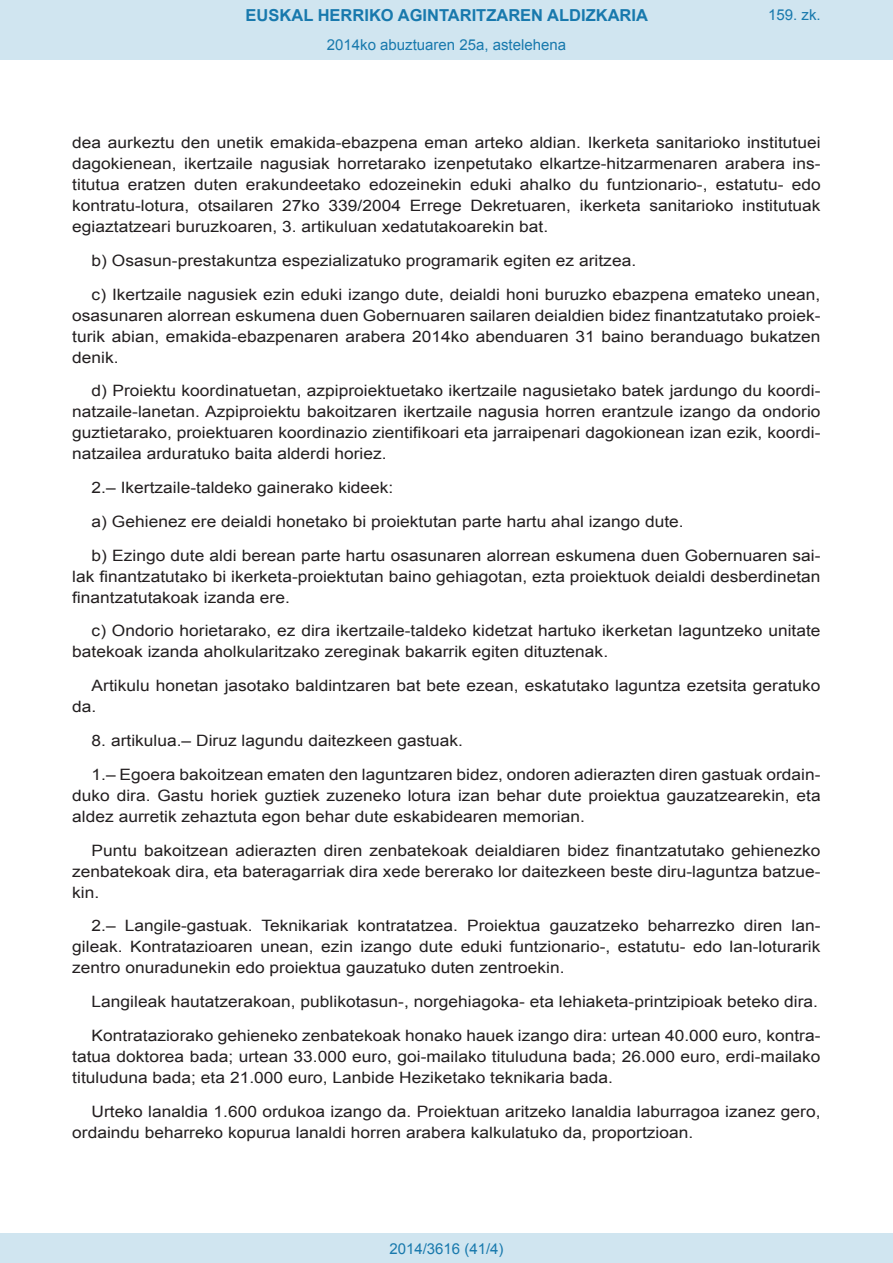
<style>
.page{position:relative;width:893px;height:1263px;background:#fff}
.page>*{position:absolute;margin:0;border:0;box-sizing:border-box;transform-origin:0 0}
.t1{font:700 16.5px "Arial";color:#1879ad}
.BOPVDetalle{font:15.6px/21px "Arial";color:#231f20;text-align:justify;scale:1.11 1}
.Paginacion_Centro{font:15px "Arial";color:#1879ad}
</style>
<div class="page">
<div style="left:0;top:0;width:893px;height:60px;background:#d0e5f0"></div>
<div style="left:0;top:1233px;width:893px;height:30px;background:#d0e5f0"></div>
<p class="t1" style="left:246px;top:4px;width:404px">EUSKAL HERRIKO AGINTARITZAREN ALDIZKARIA</p>
<p class="Paginacion_Centro" style="left:327px;top:35px;width:241px">2014ko abuztuaren 25a, astelehena</p>
<p class="Paginacion_Centro" style="left:768px;top:5px;width:54px">159. zk.</p>
<p class="BOPVDetalle" style="left:72px;top:132px;width:676px">dea aurkeztu den unetik emakida-ebazpena eman arteko aldian. Ikerketa sanitarioko institutuei dagokienean, ikertzaile nagusiak horretarako izenpetutako elkartze-hitzarmenaren arabera ins&shy;titutua eratzen duten erakundeetako edozeinekin eduki ahalko du funtzionario-, estatutu- edo kontratu-lotura, otsailaren 27ko 339/2004 Errege Dekretuaren, ikerketa sanitarioko institutuak egiaztatzeari buruzkoaren, 3. artikuluan xedatutakoarekin bat.</p>
<p class="BOPVDetalle" style="left:92px;top:250px;width:492px">b) Osasun-prestakuntza espezializatuko programarik egiten ez aritzea.</p>
<p class="BOPVDetalle" style="left:72px;top:284px;width:676px;text-indent:19px">c) Ikertzaile nagusiek ezin eduki izango dute, deialdi honi buruzko ebazpena emateko unean, osasunaren alorrean eskumena duen Gobernuaren sailaren deialdien bidez finantzatutako proiek&shy;turik abian, emakida-ebazpenaren arabera 2014ko abenduaren 31 baino beranduago bukatzen denik.</p>
<p class="BOPVDetalle" style="left:72px;top:381px;width:676px;text-indent:19px">d) Proiektu koordinatuetan, azpiproiektuetako ikertzaile nagusietako batek jardungo du koordi&shy;natzaile-lanetan. Azpiproiektu bakoitzaren ikertzaile nagusia horren erantzule izango da ondorio guztietarako, proiektuaren koordinazio zientifikoari eta jarraipenari dagokionean izan ezik, koordi&shy;natzailea arduratuko baita alderdi horiez.</p>
<p class="BOPVDetalle" style="left:92px;top:477px;width:273px">2.– Ikertzaile-taldeko gainerako kideek:</p>
<p class="BOPVDetalle" style="left:92px;top:511px;width:535px">a) Gehienez ere deialdi honetako bi proiektutan parte hartu ahal izango dute.</p>
<p class="BOPVDetalle" style="left:72px;top:545px;width:676px;text-indent:19px">b) Ezingo dute aldi berean parte hartu osasunaren alorrean eskumena duen Gobernuaren sai&shy;lak finantzatutako bi ikerketa-proiektutan baino gehiagotan, ezta proiektuok deialdi desberdinetan finantzatutakoak izanda ere.</p>
<p class="BOPVDetalle" style="left:72px;top:621px;width:676px;text-indent:19px">c) Ondorio horietarako, ez dira ikertzaile-taldeko kidetzat hartuko ikerketan laguntzeko unitate batekoak izanda aholkularitzako zereginak bakarrik egiten dituztenak.</p>
<p class="BOPVDetalle" style="left:72px;top:675px;width:676px;text-indent:19px">Artikulu honetan jasotako baldintzaren bat bete ezean, eskatutako laguntza ezetsita geratuko da.</p>
<p class="BOPVDetalle" style="left:92px;top:730px;width:336px">8. artikulua.– Diruz lagundu daitezkeen gastuak.</p>
<p class="BOPVDetalle" style="left:72px;top:764px;width:676px;text-indent:19px">1.– Egoera bakoitzean ematen den laguntzaren bidez, ondoren adierazten diren gastuak ordain&shy;duko dira. Gastu horiek guztiek zuzeneko lotura izan behar dute proiektua gauzatzearekin, eta aldez aurretik zehaztuta egon behar dute eskabidearen memorian.</p>
<p class="BOPVDetalle" style="left:72px;top:840px;width:676px;text-indent:19px">Puntu bakoitzean adierazten diren zenbatekoak deialdiaren bidez finantzatutako gehienezko zenbatekoak dira, eta bateragarriak dira xede bererako lor daitezkeen beste diru-laguntza batzue&shy;kin.</p>
<p class="BOPVDetalle" style="left:72px;top:915px;width:676px;text-indent:19px">2.– Langile-gastuak. Teknikariak kontratatzea. Proiektua gauzatzeko beharrezko diren lan&shy;gileak. Kontratazioaren unean, ezin izango dute eduki funtzionario-, estatutu- edo lan-loturarik zentro onuradunekin edo proiektua gauzatuko duten zentroekin.</p>
<p class="BOPVDetalle" style="left:92px;top:991px;width:656px">Langileak hautatzerakoan, publikotasun-, norgehiagoka- eta lehiaketa-printzipioak beteko dira.</p>
<p class="BOPVDetalle" style="left:72px;top:1025px;width:676px;text-indent:19px">Kontrataziorako gehieneko zenbatekoak honako hauek izango dira: urtean 40.000 euro, kontra&shy;tatua doktorea bada; urtean 33.000 euro, goi-mailako tituluduna bada; 26.000 euro, erdi-mailako tituluduna bada; eta 21.000 euro, Lanbide Heziketako teknikaria bada.</p>
<p class="BOPVDetalle" style="left:72px;top:1101px;width:676px;text-indent:19px">Urteko lanaldia 1.600 ordukoa izango da. Proiektuan aritzeko lanaldia laburragoa izanez gero, ordaindu beharreko kopurua lanaldi horren arabera kalkulatuko da, proportzioan.</p>
<p class="Paginacion_Centro" style="left:389px;top:1238px;width:116px">2014/3616 (41/4)</p>
</div>
